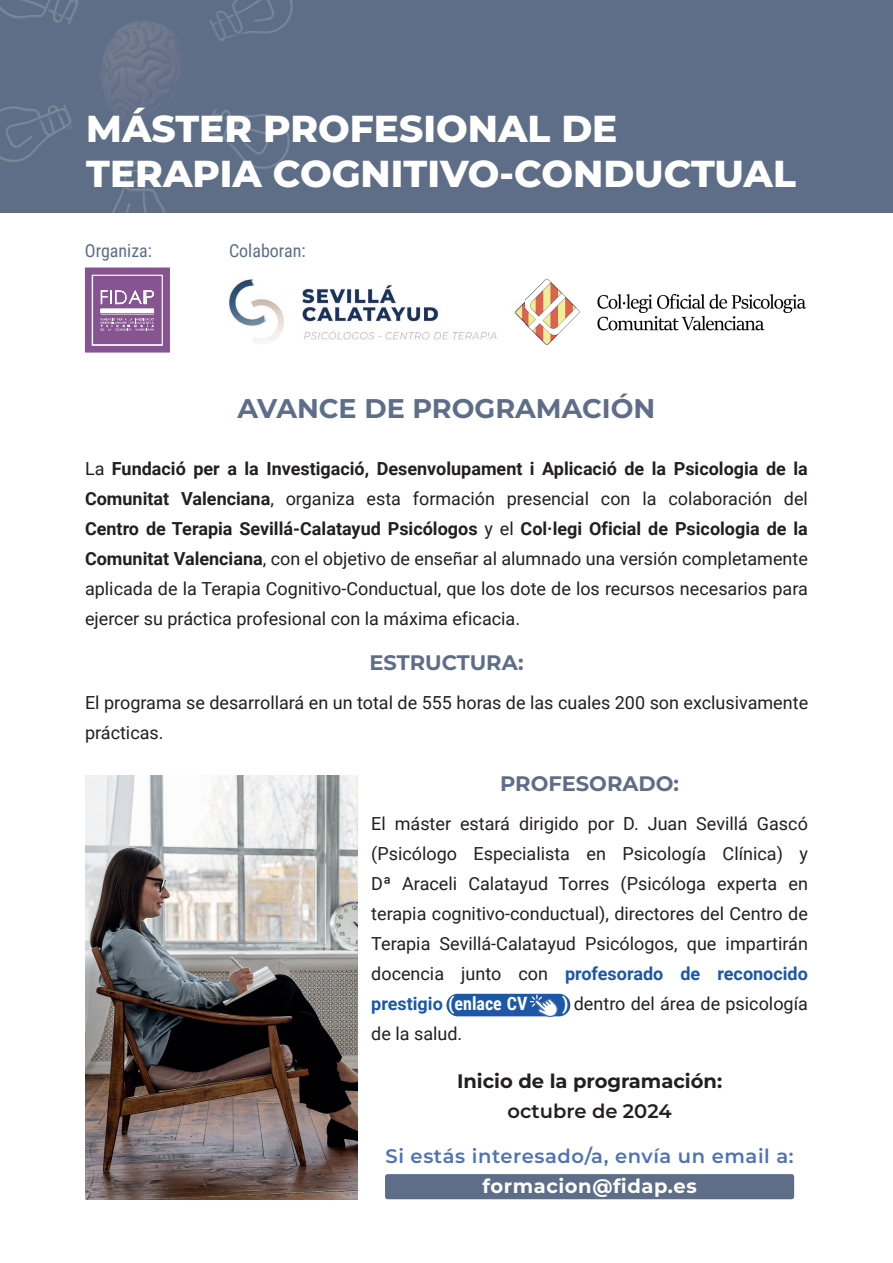
<style>
.page{position:relative;width:893px;height:1263px;background:#fff}
.page>*{position:absolute;margin:0;border:0;box-sizing:border-box;transform-origin:0 0}
.t1{font:800 37.5px/44.7px "Montserrat";color:#fff}
.t2{font:700 27px "Montserrat";color:#5f6e88}
.t3{font:700 21px "Montserrat";color:#5f6e88}
.t4{font:600 19.5px "Montserrat";letter-spacing:.03em;color:#4e72b8}
.t5{font:700 19.5px "Montserrat";color:#231f20}
.t6{font:700 19.5px "Montserrat";letter-spacing:.03em;color:#fff}
.t7{font:600 19.5px "Montserrat";color:#231f20}
.t8{font:18px/30px "Roboto";color:#231f20;text-align:justify}
.t9{font:18px "Roboto Condensed";color:#5f6e88}
.s1{font-weight:700}
.s2{font-weight:700;color:#1d58a8}
.s3{font-weight:700;color:#fff}
.s4{font-family:"Roboto Condensed";font-weight:700;font-size:18.3px;color:#fff}
</style>
<div class="page">
<div style="left:0;top:0;width:893px;height:213px;background:#5f6e88"></div>
<img style="left:671px;top:0;width:1px;height:213px">
<div style="left:446px;top:994px;width:124px;height:22px;background:#1d58a8;border-radius:11px"></div>
<img style="left:85px;top:776px;width:272px;height:423px">
<svg style="left:530px;top:995px;width:30px;height:22px"></svg>
<div style="left:385px;top:1174px;width:409px;height:25px;background:#5f6e88;border-radius:3px"></div>
<img style="left:229px;top:279px;width:259px;height:65px">
<svg style="left:85px;top:267px;width:85px;height:86px;background:#9a6fa3"></svg>
<img style="left:488px;top:278px;width:319px;height:67px">
<h1 class="t1" style="left:86px;top:105px;width:711px">MÁSTER PROFESIONAL DE<br>TERAPIA COGNITIVO-CONDUCTUAL</h1>
<p class="t9" style="left:85px;top:238px;width:69px">Organiza:</p>
<p class="t9" style="left:229px;top:238px;width:78px">Colaboran:</p>
<h2 class="t2" style="left:238px;top:391px;width:419px">AVANCE DE PROGRAMACIÓN</h2>
<p class="t8" style="left:85px;top:453px;width:724px">La <span class="s1">Fundació per a la Investigació, Desenvolupament i Aplicació de la Psicologia de la Comunitat Valenciana</span>, organiza esta formación presencial con la colaboración del <span class="s1">Centro de Terapia Sevillá-Calatayud Psicólogos</span> y el <span class="s1">Col·legi Oficial de Psicologia de la Comunitat Valenciana</span>, con el objetivo de enseñar al alumnado una versión completamente aplicada de la Terapia Cognitivo-Conductual, que los dote de los recursos necesarios para ejercer su práctica profesional con la máxima eficacia.</p>
<p class="t3" style="left:369px;top:649px;width:155px">ESTRUCTURA:</p>
<p class="t8" style="left:85px;top:687px;width:725px">El programa se desarrollará en un total de 555 horas de las cuales 200 son exclusivamente prácticas.</p>
<p class="t3" style="left:500px;top:770px;width:181px">PROFESORADO:</p>
<p class="t8" style="left:371px;top:808px;width:438px">El máster estará dirigido por D. Juan Sevillá Gascó (Psicólogo Especialista en Psicología Clínica) y Dª Araceli Calatayud Torres (Psicóloga experta en terapia cognitivo-conductual), directores del Centro de Terapia Sevillá-Calatayud Psicólogos, que impartirán docencia junto con <span class="s2">profesorado de reconocido prestigio</span> <span class="s3">(</span><span class="s4">enlace CV</span></p>
<p class="t8" style="left:562px;top:988px;width:247px"><span class="s3">)</span> dentro del área de psicología</p>
<p class="t8" style="left:371px;top:1018px;width:93px">de la salud.</p>
<p class="t5" style="left:457px;top:1068px;width:267px">Inicio de la programación:</p>
<p class="t7" style="left:507px;top:1098px;width:166px">octubre de 2024</p>
<p class="t4" style="left:386px;top:1143px;width:409px">Si estás interesado/a, envía un email a:</p>
<p class="t6" style="left:482px;top:1173px;width:216px">formacion@fidap.es</p>
</div>
